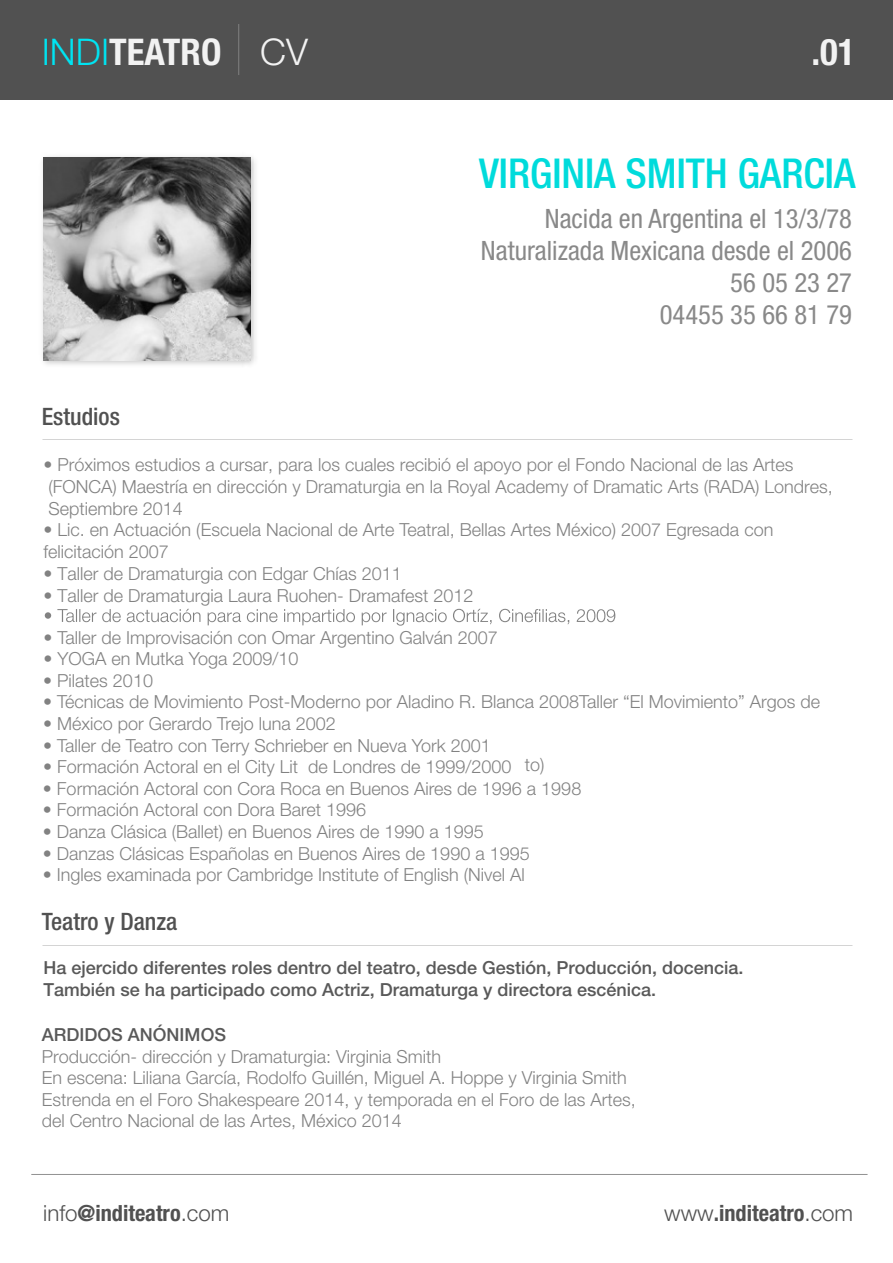
<style>
.page{position:relative;width:893px;height:1263px;background:#fff}
.page>*{position:absolute;margin:0;border:0;box-sizing:border-box;transform-origin:0 0}
.t1{font:500 condensed 41.25px "Helvetica Neue LT Std";color:#00dbdb}
.t2{font:700 condensed 36.75px "Helvetica Neue LT Std";color:#f2f2f2}
.t3{font:condensed 26.7px/32.1px "Helvetica Neue LT Std";color:#898989;text-align:right}
.t4{font:500 condensed 24px "Helvetica Neue LT Std";color:#515151}
.t5{font:700 condensed 22.35px "Helvetica Neue LT Std";color:#515151}
.t6{font:300 18px/21.6px "Helvetica Neue LT Std";color:#828282}
.t7{font:500 18px/21.6px "Helvetica Neue LT Std";color:#595959}
.s1{font-weight:300;font-stretch:normal;color:#00e4f2}
.s2{font-weight:300;font-stretch:normal}
</style>
<div class="page">
<hr style="left:31px;top:1174px;width:836px;height:1px;background:#919191">
<img style="left:0;top:0;width:893px;height:946px">
<img style="left:44px;top:158px;width:207px;height:202px">
<h2 class="t2" style="left:42px;top:29px;width:268px"><span class="s1">INDI</span>TEATRO <span class="s2">CV</span></h2>
<h2 class="t2" style="left:811px;top:29px;width:46px">.01</h2>
<h1 class="t1" style="left:479px;top:149px;width:378px">VIRGINIA SMITH GARCIA</h1>
<h3 class="t4" style="left:42px;top:402px;width:80px">Estudios</h3>
<h3 class="t3" style="left:481px;top:202px;width:373px">Nacida en Argentina el 13/3/78<br>Naturalizada Mexicana desde el 2006<br>56 05 23 27<br>04455 35 66 81 79</h3>
<p class="t6" style="left:44px;top:454px;width:791px">• Próximos estudios a cursar, para los cuales recibió el apoyo por el Fondo Nacional de las Artes (FONCA) Maestría en dirección y Dramaturgia en la Royal Academy of Dramatic Arts (RADA) Londres,<br>Septiembre 2014</p>
<p class="t6" style="left:44px;top:518px;width:731px">• Lic. en Actuación (Escuela Nacional de Arte Teatral, Bellas Artes México) 2007 Egresada con felicitación 2007</p>
<p class="t6" style="left:43px;top:562px;width:360px">• Taller de Dramaturgia con Edgar Chías 2011</p>
<p class="t6" style="left:43px;top:584px;width:432px">• Taller de Dramaturgia Laura Ruohen- Dramafest 2012</p>
<p class="t6" style="left:43px;top:626px;width:456px">• Taller de Improvisación con Omar Argentino Galván 2007</p>
<p class="t6" style="left:43px;top:647px;width:257px">• YOGA en Mutka Yoga 2009/10</p>
<p class="t6" style="left:43px;top:669px;width:111px">• Pilates 2010</p>
<p class="t6" style="left:43px;top:691px;width:778px">• Técnicas de Movimiento Post-Moderno por Aladino R. Blanca 2008Taller “El Movimiento” Argos de</p>
<p class="t6" style="left:43px;top:712px;width:294px">• México por Gerardo Trejo luna 2002</p>
<p class="t6" style="left:43px;top:734px;width:449px">• Taller de Teatro con Terry Schrieber en Nueva York 2001</p>
<p class="t6" style="left:43px;top:755px;width:470px">• Formación Actoral en el City Lit de Londres de 1999/2000</p>
<p class="t6" style="left:43px;top:777px;width:540px">• Formación Actoral con Cora Roca en Buenos Aires de 1996 a 1998</p>
<p class="t6" style="left:43px;top:799px;width:325px">• Formación Actoral con Dora Baret 1996</p>
<p class="t6" style="left:43px;top:820px;width:442px">• Danza Clásica (Ballet) en Buenos Aires de 1990 a 1995</p>
<p class="t6" style="left:43px;top:842px;width:488px">• Danzas Clásicas Españolas en Buenos Aires de 1990 a 1995</p>
<p class="t6" style="left:43px;top:863px;width:484px">• Ingles examinada por Cambridge Institute of English (Nivel Al</p>
<p class="t6" style="left:525px;top:753px;width:21px">to)</p>
<h3 class="t4" style="left:42px;top:907px;width:137px">Teatro y Danza</h3>
<p class="t7" style="left:44px;top:956px;width:701px">Ha ejercido diferentes roles dentro del teatro, desde Gestión, Producción, docencia.<br>También se ha participado como Actriz, Dramaturga y directora escénica.</p>
<p class="t7" style="left:42px;top:1023px;width:186px">ARDIDOS ANÓNIMOS</p>
<p class="t6" style="left:42px;top:1045px;width:595px">Producción- dirección y Dramaturgia: Virginia Smith<br>En escena: Liliana García, Rodolfo Guillén, Miguel A. Hoppe y Virginia Smith Estrenda en el Foro Shakespeare 2014, y temporada en el Foro de las Artes, del Centro Nacional de las Artes, México 2014</p>
<p class="t5" style="left:43px;top:1200px;width:188px"><span class="s2">info</span>@inditeatro<span class="s2">.com</span></p>
<p class="t5" style="left:664px;top:1200px;width:191px"><span class="s2">www</span>.inditeatro<span class="s2">.com</span></p>
</div>
